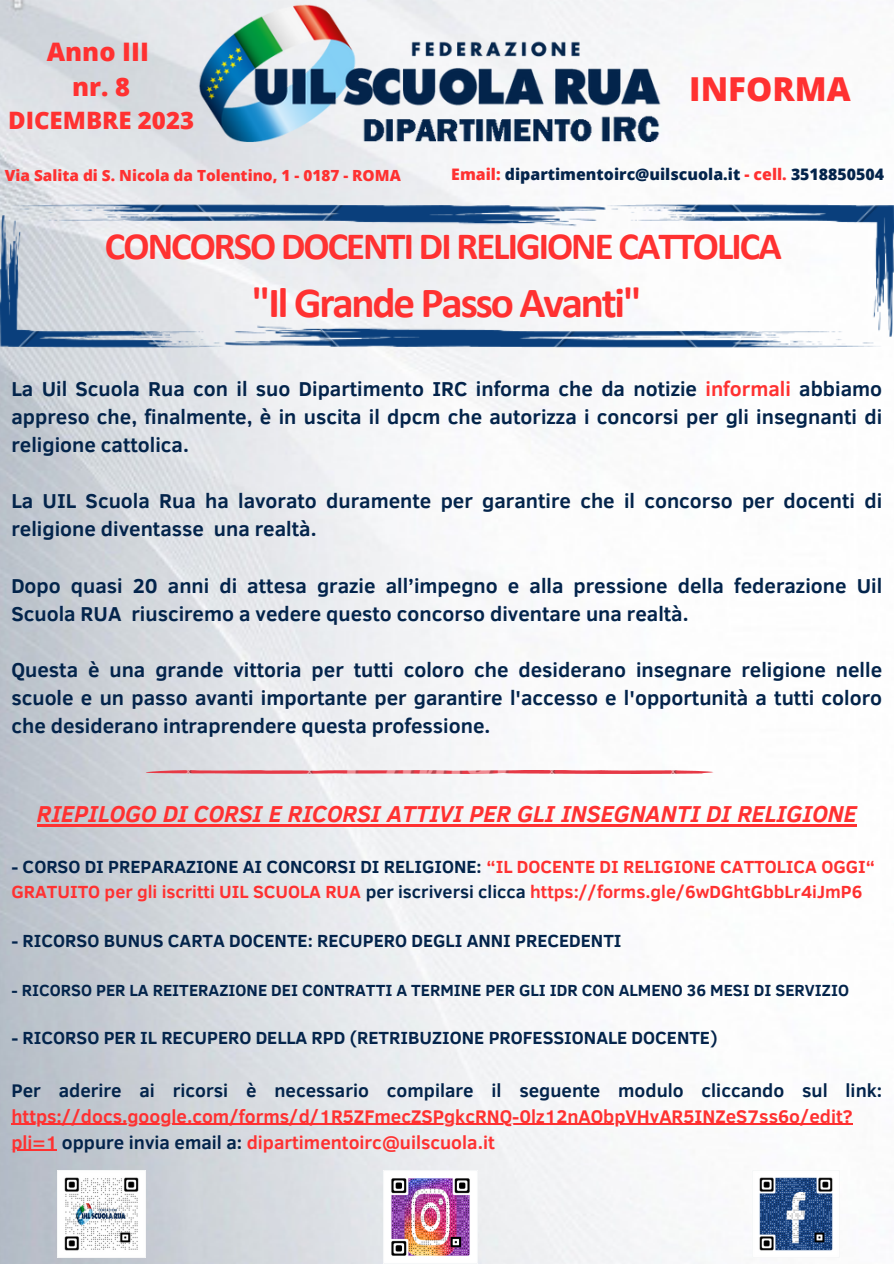
<style>
.page{position:relative;width:894px;height:1264px;background:#fff}
.page>*{position:absolute;margin:0;border:0;box-sizing:border-box;transform-origin:0 0}
.t1{font:700 43.05px "Calibri";letter-spacing:-.05em;color:#ff3131}
.t2{font:700 38.55px "Calibri";letter-spacing:-.05em;color:#ff3131}
.t3{font:800 33px "Open Sans";color:#ff3131}
.t4{font:800 25.5px "Open Sans";color:#ff3131}
.t5{font:800 24px "Open Sans";color:#ff3131}
.t6{font:italic 700 23.55px "Clear Sans";color:#ff3131}
.t7{font:700 20.55px/28.2px "Clear Sans";color:#03244b;text-align:justify}
.t8{font:700 18.75px/25.8px "Clear Sans";color:#ff3131}
.t9{font:700 18px "Clear Sans";color:#03244b}
.t10{font:700 18px "Clear Sans";color:#ff3131}
.t11{font:700 16.5px "Clear Sans";color:#03244b}
.t12{font:800 15.9px "Open Sans";color:#03244b}
.t13{font:800 15.3px "Open Sans";color:#ff3131}
.s1{color:#ff3131}
.s2{color:#03244b}
</style>
<div class="page">
<img style="left:0;top:0;width:857px;height:1263px">
<hr style="left:37px;top:824px;width:819px;height:2px;background:#ff3131">
<hr style="left:11px;top:1123px;width:841px;height:1px;background:#ff3131">
<hr style="left:11px;top:1149px;width:46px;height:1px;background:#ff3131">
<img style="left:187px;top:0;width:486px;height:153px">
<img style="left:0;top:204px;width:893px;height:143px">
<img style="left:127px;top:770px;width:606px;height:3px">
<img style="left:57px;top:1170px;width:88px;height:87px">
<img style="left:383px;top:1170px;width:94px;height:93px">
<img style="left:751px;top:1170px;width:88px;height:87px">
<p class="t4" style="left:47px;top:34px;width:104px">Anno III</p>
<p class="t4" style="left:72px;top:69px;width:59px">nr. 8</p>
<p class="t5" style="left:8px;top:103px;width:187px">DICEMBRE 2023</p>
<p class="t3" style="left:689px;top:66px;width:163px">INFORMA</p>
<p class="t13" style="left:5px;top:164px;width:397px">Via Salita di S. Nicola da Tolentino, 1 - 0187 - ROMA</p>
<p class="t12" style="left:451px;top:163px;width:434px"><span class="s1">Email:</span> dipartimentoirc@uilscuola.it <span class="s1">- cell.</span> 3518850504</p>
<p class="t2" style="left:105px;top:230px;width:678px">CONCORSO DOCENTI DI RELIGIONE CATTOLICA</p>
<p class="t1" style="left:252px;top:285px;width:391px">"Il Grande Passo Avanti"</p>
<p class="t7" style="left:11px;top:373px;width:872px">La Uil Scuola Rua con il suo Dipartimento IRC informa che da notizie <span class="s1">informali</span> abbiamo appreso che, finalmente, è in uscita il dpcm che autorizza i concorsi per gli insegnanti di religione cattolica.</p>
<p class="t7" style="left:11px;top:486px;width:872px">La UIL Scuola Rua ha lavorato duramente per garantire che il concorso per docenti di religione diventasse una realtà.</p>
<p class="t7" style="left:11px;top:570px;width:872px">Dopo quasi 20 anni di attesa grazie all’impegno e alla pressione della federazione Uil<br>Scuola RUA riusciremo a vedere questo concorso diventare una realtà.</p>
<p class="t7" style="left:11px;top:654px;width:872px">Questa è una grande vittoria per tutti coloro che desiderano insegnare religione nelle scuole e un passo avanti importante per garantire l'accesso e l'opportunità a tutti coloro che desiderano intraprendere questa professione.</p>
<p class="t6" style="left:37px;top:796px;width:821px">RIEPILOGO DI CORSI E RICORSI ATTIVI PER GLI INSEGNANTI DI RELIGIONE</p>
<p class="t9" style="left:11px;top:853px;width:864px">- CORSO DI PREPARAZIONE AI CONCORSI DI RELIGIONE: <span class="s1">“IL DOCENTE DI RELIGIONE CATTOLICA OGGI“</span></p>
<p class="t10" style="left:11px;top:878px;width:852px">GRATUITO per gli iscritti UIL SCUOLA RUA <span class="s2">per iscriversi clicca</span> https://forms.gle/6wDGhtGbbLr4iJmP6</p>
<p class="t9" style="left:11px;top:927px;width:611px">- RICORSO BUNUS CARTA DOCENTE: RECUPERO DEGLI ANNI PRECEDENTI</p>
<p class="t11" style="left:11px;top:977px;width:839px">- RICORSO PER LA REITERAZIONE DEI CONTRATTI A TERMINE PER GLI IDR CON ALMENO 36 MESI DI SERVIZIO</p>
<p class="t9" style="left:11px;top:1024px;width:707px">- RICORSO PER IL RECUPERO DELLA RPD (RETRIBUZIONE PROFESSIONALE DOCENTE)</p>
<p class="t8" style="left:11px;top:1076px;width:872px"><span class="s2">Per aderire ai ricorsi è necessario compilare il seguente modulo cliccando sul link: </span>https://docs.google.com/forms/d/1R5ZFmecZSPgkcRNQ-0lz12nAObpVHvAR5INZeS7ss6o/edit? pli=1 <span class="s2">oppure invia email a:</span> dipartimentoirc@uilscuola.it</p>
</div>
